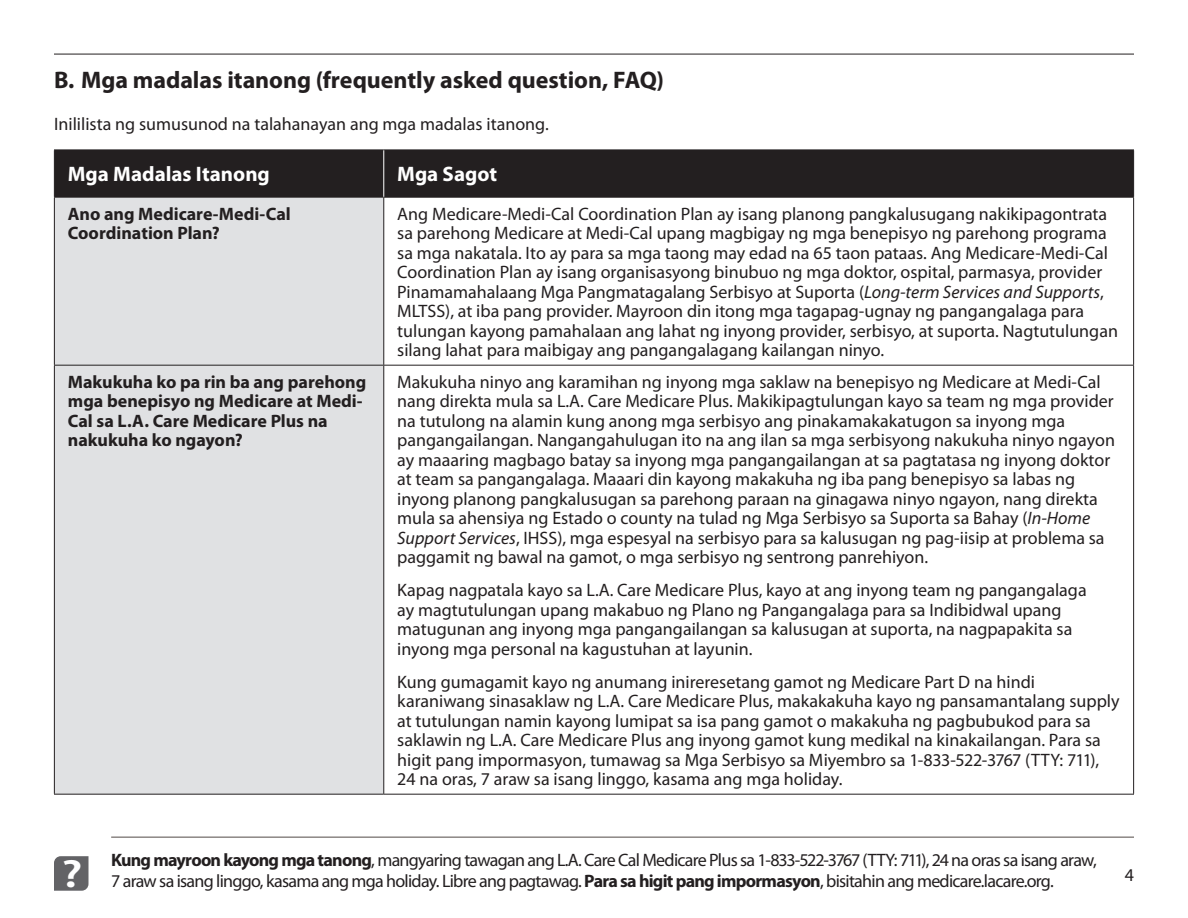
<style>
.page{position:relative;width:1188px;height:918px;background:#fff}
.page>*{position:absolute;margin:0;border:0;box-sizing:border-box;transform-origin:0 0}
.t1{font:700 24px "Myriad Pro";letter-spacing:-.005em;color:#231f20}
.t2{font:700 21px "Myriad Pro";color:#fff}
.t3{font:18px/19.5px "Myriad Pro";color:#231f20}
.t4{font:18px/21px "Myriad Pro";letter-spacing:-.04em;color:#231f20}
.t5{font:700 18px/19.5px "Myriad Pro";color:#231f20}
.s1{font-style:italic}
.s2{font-weight:700}
.s3{font-weight:600;font-size:39.45px;color:#fff}
</style>
<div class="page">
<svg style="left:54px;top:856px;width:34px;height:35px"></svg>
<hr style="left:111px;top:837px;width:1023px;height:1px;background:#524a47">
<hr style="left:54px;top:54px;width:1080px;height:1px;background:#231f20">
<div style="left:55px;top:151px;width:1078px;height:46px;background:#231f20"></div>
<div style="left:55px;top:198px;width:328px;height:596px;background:#e0e1e3"></div>
<hr style="left:54px;top:198px;width:1px;height:167px;background:#231f20">
<hr style="left:383px;top:198px;width:1px;height:167px;background:#231f20">
<hr style="left:1133px;top:198px;width:1px;height:167px;background:#231f20">
<hr style="left:54px;top:365px;width:330px;height:1px;background:#231f20">
<hr style="left:54px;top:366px;width:1px;height:428px;background:#231f20">
<hr style="left:384px;top:365px;width:750px;height:1px;background:#231f20">
<hr style="left:383px;top:366px;width:1px;height:428px;background:#231f20">
<hr style="left:1133px;top:366px;width:1px;height:428px;background:#231f20">
<hr style="left:54px;top:794px;width:330px;height:1px;background:#231f20">
<hr style="left:384px;top:794px;width:750px;height:1px;background:#231f20">
<hr style="left:54px;top:150px;width:330px;height:1px;background:#231f20">
<hr style="left:54px;top:150px;width:1px;height:47px;background:#231f20">
<hr style="left:384px;top:150px;width:750px;height:1px;background:#231f20">
<hr style="left:1133px;top:150px;width:1px;height:47px;background:#231f20">
<hr style="left:54px;top:197px;width:330px;height:1px;background:#231f20">
<hr style="left:384px;top:197px;width:750px;height:1px;background:#231f20">
<hr style="left:383px;top:150px;width:1px;height:47px;background:#fff">
<h2 class="t1" style="left:54px;top:64px;width:612px">B. Mga madalas itanong (frequently asked question, FAQ)</h2>
<p class="t3" style="left:54px;top:114px;width:496px">Inililista ng sumusunod na talahanayan ang mga madalas itanong.</p>
<p class="t2" style="left:68px;top:161px;width:204px">Mga Madalas Itanong</p>
<p class="t2" style="left:397px;top:161px;width:102px">Mga Sagot</p>
<p class="t5" style="left:68px;top:203px;width:224px">Ano ang Medicare-Medi-Cal<br>Coordination Plan?</p>
<p class="t3" style="left:397px;top:204px;width:722px">Ang Medicare-Medi-Cal Coordination Plan ay isang planong pangkalusugang nakikipagontrata sa parehong Medicare at Medi-Cal upang magbigay ng mga benepisyo ng parehong programa sa mga nakatala. Ito ay para sa mga taong may edad na 65 taon pataas. Ang Medicare-Medi-Cal Coordination Plan ay isang organisasyong binubuo ng mga doktor, ospital, parmasya, provider Pinamamahalaang Mga Pangmatagalang Serbisyo at Suporta (<span class="s1">Long-term Services and Supports</span>, MLTSS), at iba pang provider. Mayroon din itong mga tagapag-ugnay ng pangangalaga para tulungan kayong pamahalaan ang lahat ng inyong provider, serbisyo, at suporta. Nagtutulungan silang lahat para maibigay ang pangangalagang kailangan ninyo.</p>
<p class="t5" style="left:68px;top:371px;width:300px">Makukuha ko pa rin ba ang parehong mga benepisyo ng Medicare at Medi-<br>Cal sa L.A. Care Medicare Plus na nakukuha ko ngayon?</p>
<p class="t3" style="left:397px;top:372px;width:719px">Makukuha ninyo ang karamihan ng inyong mga saklaw na benepisyo ng Medicare at Medi-Cal nang direkta mula sa L.A. Care Medicare Plus. Makikipagtulungan kayo sa team ng mga provider na tutulong na alamin kung anong mga serbisyo ang pinakamakakatugon sa inyong mga pangangailangan. Nangangahulugan ito na ang ilan sa mga serbisyong nakukuha ninyo ngayon ay maaaring magbago batay sa inyong mga pangangailangan at sa pagtatasa ng inyong doktor at team sa pangangalaga. Maaari din kayong makakuha ng iba pang benepisyo sa labas ng inyong planong pangkalusugan sa parehong paraan na ginagawa ninyo ngayon, nang direkta mula sa ahensiya ng Estado o county na tulad ng Mga Serbisyo sa Suporta sa Bahay (<span class="s1">In-Home Support Services</span>, IHSS), mga espesyal na serbisyo para sa kalusugan ng pag-iisip at problema sa paggamit ng bawal na gamot, o mga serbisyo ng sentrong panrehiyon.</p>
<p class="t3" style="left:397px;top:580px;width:691px">Kapag nagpatala kayo sa L.A. Care Medicare Plus, kayo at ang inyong team ng pangangalaga ay magtutulungan upang makabuo ng Plano ng Pangangalaga para sa Indibidwal upang matugunan ang inyong mga pangangailangan sa kalusugan at suporta, na nagpapakita sa inyong mga personal na kagustuhan at layunin.</p>
<p class="t3" style="left:397px;top:671px;width:724px">Kung gumagamit kayo ng anumang inireresetang gamot ng Medicare Part D na hindi karaniwang sinasaklaw ng L.A. Care Medicare Plus, makakakuha kayo ng pansamantalang supply at tutulungan namin kayong lumipat sa isa pang gamot o makakuha ng pagbubukod para sa saklawin ng L.A. Care Medicare Plus ang inyong gamot kung medikal na kinakailangan. Para sa higit pang impormasyon, tumawag sa Mga Serbisyo sa Miyembro sa 1-833-522-3767 (TTY: 711), 24 na oras, 7 araw sa isang linggo, kasama ang mga holiday.</p>
<p class="t4" style="left:62px;top:849px;width:1037px;text-indent:50px"><span class="s2">Kung mayroon kayong mga tanong</span>, mangyaring tawagan ang L.A. Care Cal Medicare Plus sa 1-833-522-3767 (TTY: 711), 24 na oras sa isang araw, <span class="s3">?</span> 7 araw sa isang linggo, kasama ang mga holiday. Libre ang pagtawag. <span class="s2">Para sa higit pang impormasyon</span>, bisitahin ang medicare.lacare.org.</p>
<p class="t3" style="left:1125px;top:865px;width:11px">4</p>
</div>
